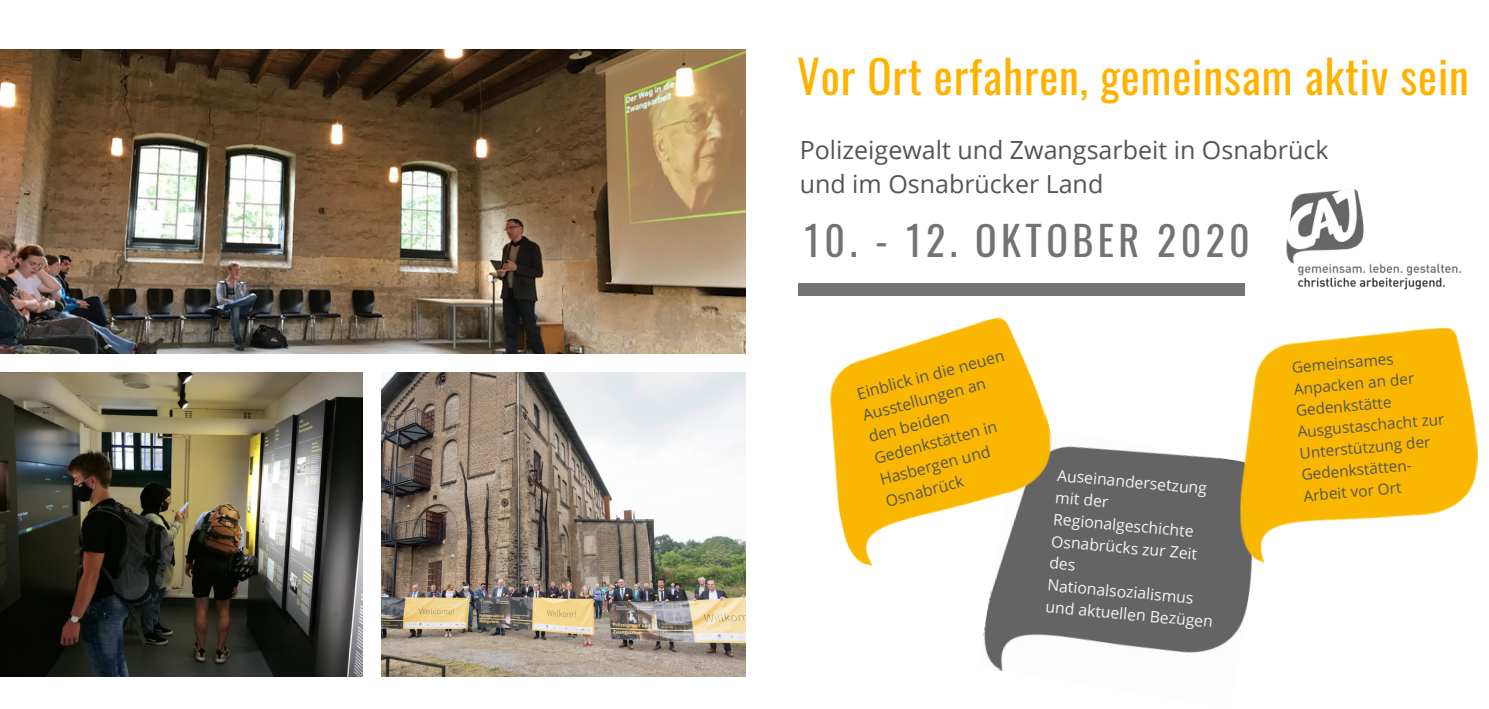
<style>
.page{position:relative;width:1489px;height:709px;background:#fff}
.page>*{position:absolute;margin:0;border:0;box-sizing:border-box;transform-origin:0 0}
.t1{font:45px "Oswald";letter-spacing:.02em;color:#ffb300}
.t2{font:40px "Oswald";letter-spacing:.11em;color:#737373}
.t3{font:25px/34.2px "Open Sans";color:#545454}
.t4{font:15.75px/22px "Open Sans";color:#f3f4f5}
.t5{font:15.75px/22.2px "Open Sans";color:#545454}
.t6{font:15.25px/21.5px "Open Sans";color:#545454}
</style>
<div class="page">
<img style="left:0;top:50px;width:745px;height:304px">
<img style="left:0;top:372px;width:362px;height:304px">
<img style="left:381px;top:372px;width:364px;height:304px">
<div style="left:798px;top:284px;width:447px;height:11px;background:#737373"></div>
<img style="left:983px;top:446px;width:269px;height:225px">
<img style="left:1237px;top:328px;width:241px;height:235px">
<img style="left:1286px;top:189px;width:175px;height:101px">
<img style="left:829px;top:317px;width:241px;height:253px">
<h1 class="t1" style="left:797px;top:41px;width:673px">Vor Ort erfahren, gemeinsam aktiv sein</h1>
<h3 class="t3" style="left:800px;top:132px;width:530px">Polizeigewalt und Zwangsarbeit in Osnabrück und im Osnabrücker Land</h3>
<h2 class="t2" style="left:804px;top:209px;width:447px">10. - 12. OKTOBER 2020</h2>
<p class="t5" style="left:854px;top:383px;width:153px;rotate:-15deg">Einblick in die neuen<br>Ausstellungen an den beiden<br>Gedenkstätten in<br>Hasbergen und<br>Osnabrück</p>
<p class="t6" style="left:1291px;top:356px;width:149px;rotate:-5deg">Gemeinsames<br>Anpacken an der<br>Gedenkstätte<br>Ausgustaschacht zur<br>Unterstützung der<br>Gedenkstätten-<br>Arbeit vor Ort</p>
<p class="t4" style="left:1058px;top:464px;width:169px;rotate:5deg">Auseinandersetzung mit der<br>Regionalgeschichte<br>Osnabrücks zur Zeit des<br>Nationalsozialismus und aktuellen Bezügen</p>
</div>
